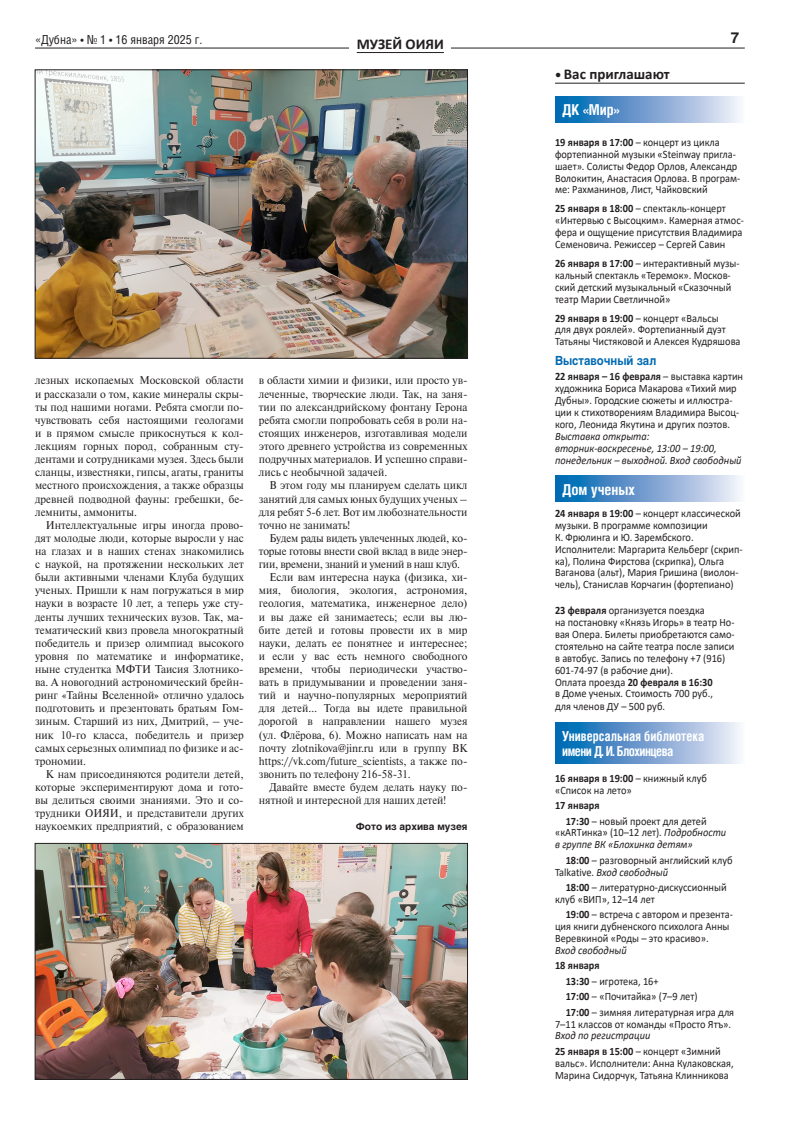
<style>
.page{position:relative;width:798px;height:1134px;background:#fff}
.page>*{position:absolute;margin:0;border:0;box-sizing:border-box;transform-origin:0 0}
.t1{font:700 15px "Helios Cond C";color:#fff}
.ПОДРУБРИКА{font:700 15px "Calibri";color:#231f20}
.РУБРИКА{font:700 15px "Calibri";color:#231f20}
.t2{font:700 15px "Helios C";color:#231f20}
.t3{font:700 13.75px/15px "Helios Cond C";color:#fff;scale:.94 1}
.t4{font:12.5px "Helios Cond C";color:#231f20}
.Афиша{font:700 12.5px "Helios C";color:#006ab2;scale:.9 1}
.ОСНОВНОЙ_текст{font:11.25px/13.1px "Newton C";color:#231f20;text-align:justify;scale:.95 1}
.Афиша-2{font:11.25px/11.9px "Calibri";color:#231f20;scale:.92 1}
.Афиша-3{font:700 11.25px "Calibri";color:#231f20;scale:.92 1}
.Подпись{font:700 10px "Helios C";color:#231f20}
.s1{font-size:12.5px}
.s2{font-weight:700}
.s3{font-style:italic}
</style>
<div class="page">
<hr style="left:35px;top:48px;width:709px;height:1px;background:#231f20">
<div style="left:349px;top:37px;width:102px;height:14px;background:#fff"></div>
<hr style="left:356px;top:52px;width:88px;height:1px;background:#231f20">
<img style="left:37px;top:845px;width:428px;height:232px">
<div style="left:35px;top:843px;width:432px;height:236px;border:1px solid #231f20"></div>
<img style="left:37px;top:72px;width:428px;height:284px">
<div style="left:35px;top:70px;width:432px;height:288px;border:1px solid #231f20"></div>
<hr style="left:555px;top:83px;width:189px;height:1px;background:#231f20">
<svg style="left:555px;top:96px;width:185px;height:27px;background:#74a4d1"></svg>
<svg style="left:555px;top:475px;width:185px;height:27px;background:#74a4d1"></svg>
<svg style="left:555px;top:722px;width:185px;height:42px;background:#74a4d1"></svg>
<p class="t4" style="left:35px;top:32px;width:169px">«Дубна» • № 1 • 16 января 2025 г.</p>
<p class="РУБРИКА" style="left:356px;top:33px;width:89px">МУЗЕЙ ОИЯИ</p>
<h1 class="t2" style="left:730px;top:29px;width:10px">7</h1>
<p class="ОСНОВНОЙ_текст" style="left:35px;top:374px;width:221px">лезных ископаемых Московской области и рассказали о том, какие минералы скры&shy;ты под нашими ногами. Ребята смогли по&shy;чувствовать себя настоящими геологами и в прямом смысле прикоснуться к кол&shy;лекциям горных пород, собранным сту&shy;дентами и сотрудниками музея. Здесь были сланцы, известняки, гипсы, агаты, граниты местного происхождения, а также образцы древней подводной фауны: гребешки, бе&shy;лемниты, аммониты.</p>
<p class="ОСНОВНОЙ_текст" style="left:35px;top:518px;width:221px;text-indent:11px">Интеллектуальные игры иногда прово&shy;дят молодые люди, которые выросли у нас на глазах и в наших стенах знакомились с наукой, на протяжении нескольких лет были активными членами Клуба будущих ученых. Пришли к нам погружаться в мир науки в возрасте 10 лет, а теперь уже сту&shy;денты лучших технических вузов. Так, ма&shy;тематический квиз провела многократный победитель и призер олимпиад высокого уровня по математике и информатике, ныне студентка МФТИ Таисия Злотнико&shy;ва. А новогодний астрономический брейн&shy;ринг «Тайны Вселенной» отлично удалось подготовить и презентовать братьям Гом&shy;зиным. Старший из них, Дмитрий, – уче&shy;ник 10-го класса, победитель и призер самых серьезных олимпиад по физике и ас&shy;трономии.</p>
<p class="ОСНОВНОЙ_текст" style="left:35px;top:767px;width:221px;text-indent:11px">К нам присоединяются родители детей, которые экспериментируют дома и гото&shy;вы делиться своими знаниями. Это и со&shy;трудники ОИЯИ, и представители других наукоемких предприятий, с образованием</p>
<p class="ОСНОВНОЙ_текст" style="left:259px;top:374px;width:221px">в области химии и физики, или просто ув&shy;леченные, творческие люди. Так, на заня&shy;тии по александрийскому фонтану Герона ребята смогли попробовать себя в роли на&shy;стоящих инженеров, изготавливая модели этого древнего устройства из современных подручных материалов. И успешно справи&shy;лись с необычной задачей.</p>
<p class="ОСНОВНОЙ_текст" style="left:259px;top:479px;width:221px;text-indent:11px">В этом году мы планируем сделать цикл занятий для самых юных будущих ученых – для ребят 5-6 лет. Вот им любознательности точно не занимать!</p>
<p class="ОСНОВНОЙ_текст" style="left:259px;top:531px;width:221px;text-indent:11px">Будем рады видеть увлеченных людей, ко&shy;торые готовы внести свой вклад в виде энер&shy;гии, времени, знаний и умений в наш клуб.</p>
<p class="ОСНОВНОЙ_текст" style="left:259px;top:571px;width:221px;text-indent:11px">Если вам интересна наука (физика, хи&shy;мия, биология, экология, астрономия, геология, математика, инженерное дело) и вы даже ей занимаетесь; если вы лю&shy;бите детей и готовы провести их в мир науки, делать ее понятнее и интереснее; и если у вас есть немного свободного времени, чтобы периодически участво&shy;вать в придумывании и проведении заня&shy;тий и научно-популярных мероприятий для детей… Тогда вы идете правильной дорогой в направлении нашего музея (ул. Флёрова, 6). Можно написать нам на почту zlotnikova@jinr.ru или в группу ВК https://vk.com/future_scientists, а также по&shy;звонить по телефону 216-58-31.</p>
<p class="ОСНОВНОЙ_текст" style="left:259px;top:780px;width:221px;text-indent:11px">Давайте вместе будем делать науку по&shy;нятной и интересной для наших детей!</p>
<p class="Подпись" style="left:356px;top:821px;width:113px">Фото из архива музея</p>
<p class="ПОДРУБРИКА" style="left:555px;top:64px;width:116px"><span class="s1">•</span> Вас приглашают</p>
<p class="t1" style="left:562px;top:101px;width:59px">ДК «Мир»</p>
<p class="Афиша-2" style="left:555px;top:136px;width:203px"><span class="s2">19 января в 17:00</span> – концерт из цикла фортепианной музыки «Steinway пригла&shy;шает». Солисты Федор Орлов, Александр Волокитин, Анастасия Орлова. В програм&shy;ме: Рахманинов, Лист, Чайковский</p>
<p class="Афиша-2" style="left:555px;top:202px;width:207px"><span class="s2">25 января в 18:00</span> – спектакль-концерт «Интервью с Высоцким». Камерная атмос&shy;фера и ощущение присутствия Владимира Семеновича. Режиссер – Сергей Савин</p>
<p class="Афиша-2" style="left:555px;top:257px;width:202px"><span class="s2">26 января в 17:00</span> – интерактивный музы&shy;кальный спектакль «Теремок». Москов&shy;ский детский музыкальный «Сказочный театр Марии Светличной»</p>
<p class="Афиша-2" style="left:555px;top:312px;width:203px"><span class="s2">29 января в 19:00</span> – концерт «Вальсы<br>для двух роялей». Фортепианный дуэт<br>Татьяны Чистяковой и Алексея Кудряшова</p>
<p class="Афиша" style="left:555px;top:353px;width:114px">Выставочный зал</p>
<p class="Афиша-2" style="left:555px;top:370px;width:206px"><span class="s2">22 января – 16 февраля</span> – выставка картин художника Бориса Макарова «Тихий мир Дубны». Городские сюжеты и иллюстра&shy;ции к стихотворениям Владимира Высоц&shy;кого, Леонида Якутина и других поэтов.<br><span class="s3">Выставка открыта: вторник-воскресенье, 13:00 – 19:00, понедельник – выходной. Вход свободный</span></p>
<p class="t1" style="left:562px;top:480px;width:74px">Дом ученых</p>
<p class="Афиша-2" style="left:555px;top:507px;width:205px"><span class="s2">24 января в 19:00</span> – концерт классической музыки. В программе композиции<br>К. Фрюлинга и Ю. Зарембского.<br>Исполнители: Маргарита Кельберг (скрип&shy;ка), Полина Фирстова (скрипка), Ольга Ваганова (альт), Мария Гришина (виолон&shy;чель), Станислав Корчагин (фортепиано)</p>
<p class="Афиша-2" style="left:555px;top:604px;width:197px"><span class="s2">23 февраля</span> организуется поездка<br>на постановку «Князь Игорь» в театр Но&shy;вая Опера. Билеты приобретаются само&shy;стоятельно на сайте театра после записи в автобус. Запись по телефону +7 (916)<br>601-74-97 (в рабочие дни).<br>Оплата проезда <span class="s2">20 февраля в 16:30<br></span>в Доме ученых. Стоимость 700 руб.,<br>для членов ДУ – 500 руб.</p>
<p class="t3" style="left:562px;top:728px;width:152px">Универсальная библиотека имени Д. И. Блохинцева</p>
<p class="Афиша-2" style="left:555px;top:772px;width:166px"><span class="s2">16 января в 19:00</span> – книжный клуб «Список на лето»</p>
<p class="Афиша-3" style="left:555px;top:797px;width:50px">17 января</p>
<p class="Афиша-2" style="left:555px;top:815px;width:187px;text-indent:11px"><span class="s2">17:30</span> – новый проект для детей «кARTинка» (10–12 лет). <span class="s3">Подробности в группе ВК «Блохинка детям»</span></p>
<p class="Афиша-2" style="left:555px;top:854px;width:194px;text-indent:11px"><span class="s2">18:00</span> – разговорный английский клуб<br>Talkative. <span class="s3">Вход свободный</span></p>
<p class="Афиша-2" style="left:555px;top:881px;width:188px;text-indent:11px"><span class="s2">18:00</span> – литературно-дискуссионный клуб «ВИП», 12–14 лет</p>
<p class="Афиша-2" style="left:555px;top:908px;width:195px;text-indent:11px"><span class="s2">19:00</span> – встреча с автором и презента&shy;ция книги дубненского психолога Анны<br>Веревкиной «Роды – это красиво».<br><span class="s3">Вход свободный</span></p>
<p class="Афиша-3" style="left:555px;top:958px;width:50px">18 января</p>
<p class="Афиша-2" style="left:565px;top:975px;width:102px"><span class="s2">13:30</span> – игротека, 16+</p>
<p class="Афиша-2" style="left:565px;top:990px;width:145px"><span class="s2">17:00</span> – «Почитайка» (7–9 лет)</p>
<p class="Афиша-2" style="left:555px;top:1006px;width:196px;text-indent:11px"><span class="s2">17:00</span> – зимняя литературная игра для<br>7–11 классов от команды «Просто Ятъ».<br><span class="s3">Вход по регистрации</span></p>
<p class="Афиша-2" style="left:555px;top:1045px;width:196px"><span class="s2">25 января в 15:00</span> – концерт «Зимний вальс». Исполнители: Анна Кулаковская,<br>Марина Сидорчук, Татьяна Клинникова</p>
</div>
